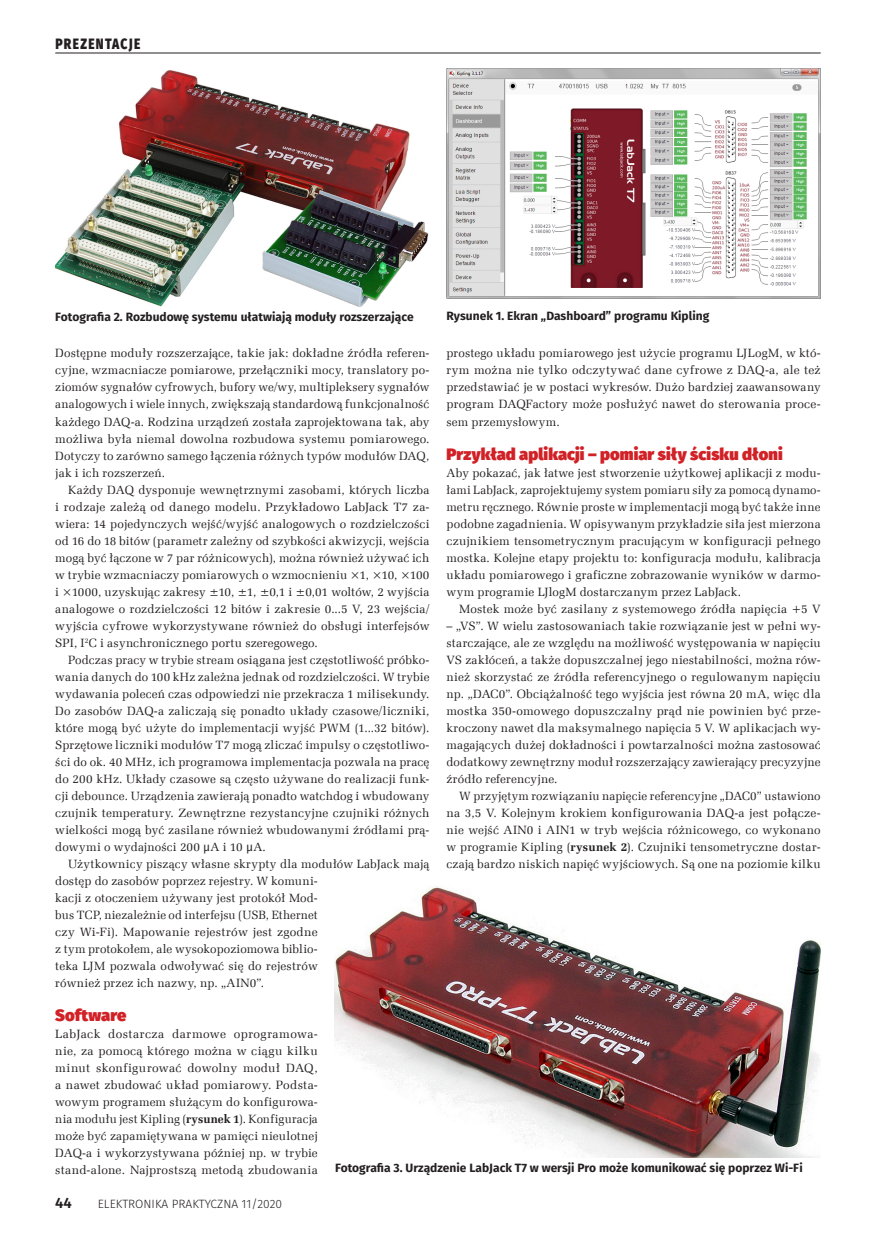
<style>
.page{position:relative;width:893px;height:1234px;background:#fff}
.page>*{position:absolute;margin:0;border:0;box-sizing:border-box;transform-origin:0 0}
._3_Srodtytul{font:900 16.5px "Fira Sans";letter-spacing:.005em;color:#d12126}
.t1{font:800 15px "Fira Sans";letter-spacing:.11em;color:#231f20;scale:.8 1}
.t2{font:600 15px "Fira Sans";color:#231f20}
._1_Body{font:12px/17px "Zapf Ellipt EU";letter-spacing:.015em;color:#231f20;text-align:justify}
._4_Podpis{font:700 12px "Fira Sans";color:#231f20}
.t3{font:300 12px "Fira Sans";color:#231f20}
.s1{font-family:"Fira Sans"}
.s2{font-weight:700}
</style>
<div class="page">
<img style="left:446px;top:68px;width:375px;height:230px">
<img style="left:55px;top:70px;width:355px;height:236px">
<img style="left:261px;top:187px;width:168px;height:119px">
<img style="left:335px;top:886px;width:486px;height:271px">
<hr style="left:55px;top:53px;width:766px;height:1px;background:#231f20">
<p class="t1" style="left:55px;top:30px;width:108px">PREZENTACJE</p>
<p class="_4_Podpis" style="left:55px;top:306px;width:360px">Fotografia 2. Rozbudowę systemu ułatwiają moduły rozszerzające</p>
<p class="_4_Podpis" style="left:446px;top:306px;width:264px">Rysunek 1. Ekran „Dashboard” programu Kipling</p>
<p class="_1_Body" style="left:55px;top:345px;width:376px">Dostępne moduły rozszerzające, takie jak: dokładne źródła referen&shy;cyjne, wzmacniacze pomiarowe, przełączniki mocy, translatory po&shy;ziomów sygnałów cyfrowych, bufory we/wy, multipleksery sygnałów analogowych i wiele innych, zwiększają standardową funkcjonalność każdego DAQ-a. Rodzina urządzeń została zaprojektowana tak, aby możliwa była niemal dowolna rozbudowa systemu pomiarowego.<br>Dotyczy to zarówno samego łączenia różnych typów modułów DAQ, jak i ich rozszerzeń.</p>
<p class="_1_Body" style="left:55px;top:481px;width:376px;text-indent:13px">Każdy DAQ dysponuje wewnętrznymi zasobami, których liczba i rodzaje zależą od danego modelu. Przykładowo LabJack T7 za&shy;wiera: 14 pojedynczych wejść/wyjść analogowych o rozdzielczości od 16 do 18 bitów (parametr zależny od szybkości akwizycji, wejścia mogą być łączone w 7 par różnicowych), można również używać ich w trybie wzmacniaczy pomiarowych o wzmocnieniu ×1, ×10, ×100 i ×1000, uzyskując zakresy ±10, ±1, ±0,1 i ±0,01 woltów, 2 wyjścia analogowe o rozdzielczości 12 bitów i zakresie 0...5 V, 23 wejścia/ wyjścia cyfrowe wykorzystywane również do obsługi interfejsów SPI, I<sup>2</sup>C i asynchronicznego portu szeregowego.</p>
<p class="_1_Body" style="left:55px;top:651px;width:376px;text-indent:13px">Podczas pracy w trybie stream osiągana jest częstotliwość próbko&shy;wania danych do 100 kHz zależna jednak od rozdzielczości. W trybie wydawania poleceń czas odpowiedzi nie przekracza 1 milisekundy.<br>Do zasobów DAQ-a zaliczają się ponadto układy czasowe/liczniki, które mogą być użyte do implementacji wyjść PWM (1...32 bitów).<br>Sprzętowe liczniki modułów T7 mogą zliczać impulsy o częstotliwo&shy;ści do ok. 40 MHz, ich programowa implementacja pozwala na pracę do 200 kHz. Układy czasowe są często używane do realizacji funk&shy;cji debounce. Urządzenia zawierają ponadto watchdog i wbudowany czujnik temperatury. Zewnętrzne rezystancyjne czujniki różnych wielkości mogą być zasilane również wbudowanymi źródłami prą&shy;dowymi o wydajności 200 <span class="s1">µ</span>A i 10 <span class="s1">µ</span>A.</p>
<p class="_1_Body" style="left:55px;top:855px;width:376px;text-align:left;text-indent:13px">Użytkownicy piszący własne skrypty dla modułów LabJack mają dostęp do zasobów poprzez rejestry. W komuni-<br>kacji z otoczeniem używany jest protokół Mod-<br>bus TCP, niezależnie od interfejsu (USB, Ethernet<br>czy Wi-Fi). Mapowanie rejestrów jest zgodne<br>z tym protokołem, ale wysokopoziomowa biblio-<br>teka LJM pozwala odwoływać się do rejestrów<br>również przez ich nazwy, np. „AIN0”.</p>
<p class="_3_Srodtytul" style="left:55px;top:999px;width:73px">Software</p>
<p class="_1_Body" style="left:55px;top:1025px;width:264px">LabJack dostarcza darmowe oprogramowa&shy;nie, za pomocą którego można w ciągu kilku minut skonfigurować dowolny moduł DAQ, a nawet zbudować układ pomiarowy. Podsta&shy;wowym programem służącym do konfigurowa&shy;nia modułu jest Kipling (<span class="s2">rysunek 1</span>). Konfiguracja może być zapamiętywana w pamięci nieulotnej DAQ-a i wykorzystywana później np. w trybie stand-alone. Najprostszą metodą zbudowania</p>
<p class="_1_Body" style="left:446px;top:345px;width:376px">prostego układu pomiarowego jest użycie programu LJLogM, w któ&shy;rym można nie tylko odczytywać dane cyfrowe z DAQ-a, ale też przedstawiać je w postaci wykresów. Dużo bardziej zaawansowany program DAQFactory może posłużyć nawet do sterowania proce&shy;sem przemysłowym.</p>
<p class="_3_Srodtytul" style="left:446px;top:438px;width:338px">Przykład aplikacji – pomiar siły ścisku dłoni</p>
<p class="_1_Body" style="left:446px;top:464px;width:376px">Aby pokazać, jak łatwe jest stworzenie użytkowej aplikacji z modu&shy;łami LabJack, zaprojektujemy system pomiaru siły za pomocą dynamo&shy;metru ręcznego. Równie proste w implementacji mogą być także inne podobne zagadnienia. W opisywanym przykładzie siła jest mierzona czujnikiem tensometrycznym pracującym w konfiguracji pełnego mostka. Kolejne etapy projektu to: konfiguracja modułu, kalibracja układu pomiarowego i graficzne zobrazowanie wyników w darmo&shy;wym programie LJlogM dostarczanym przez LabJack.</p>
<p class="_1_Body" style="left:459px;top:600px;width:363px">Mostek może być zasilany z systemowego źródła napięcia +5 V</p>
<p class="_1_Body" style="left:446px;top:617px;width:376px">– „VS”. W wielu zastosowaniach takie rozwiązanie jest w pełni wy&shy;starczające, ale ze względu na możliwość występowania w napięciu VS zakłóceń, a także dopuszczalnej jego niestabilności, można rów&shy;nież skorzystać ze źródła referencyjnego o regulowanym napięciu np. „DAC0”. Obciążalność tego wyjścia jest równa 20 mA, więc dla mostka 350-omowego dopuszczalny prąd nie powinien być prze&shy;kroczony nawet dla maksymalnego napięcia 5 V. W aplikacjach wy&shy;magających dużej dokładności i powtarzalności można zastosować dodatkowy zewnętrzny moduł rozszerzający zawierający precyzyjne źródło referencyjne.</p>
<p class="_1_Body" style="left:446px;top:787px;width:376px;text-indent:13px">W przyjętym rozwiązaniu napięcie referencyjne „DAC0” ustawiono na 3,5 V. Kolejnym krokiem konfigurowania DAQ-a jest połącze&shy;nie wejść AIN0 i AIN1 w tryb wejścia różnicowego, co wykonano w programie Kipling (<span class="s2">rysunek 2</span>). Czujniki tensometryczne dostar&shy;czają bardzo niskich napięć wyjściowych. Są one na poziomie kilku</p>
<p class="_4_Podpis" style="left:335px;top:1156px;width:469px">Fotografia 3. Urządzenie LabJack T7 w wersji Pro może komunikować się poprzez Wi-Fi</p>
<p class="t2" style="left:55px;top:1190px;width:18px">44</p>
<p class="t3" style="left:98px;top:1195px;width:186px">ELEKTRONIKA PRAKTYCZNA 11/2020</p>
</div>
